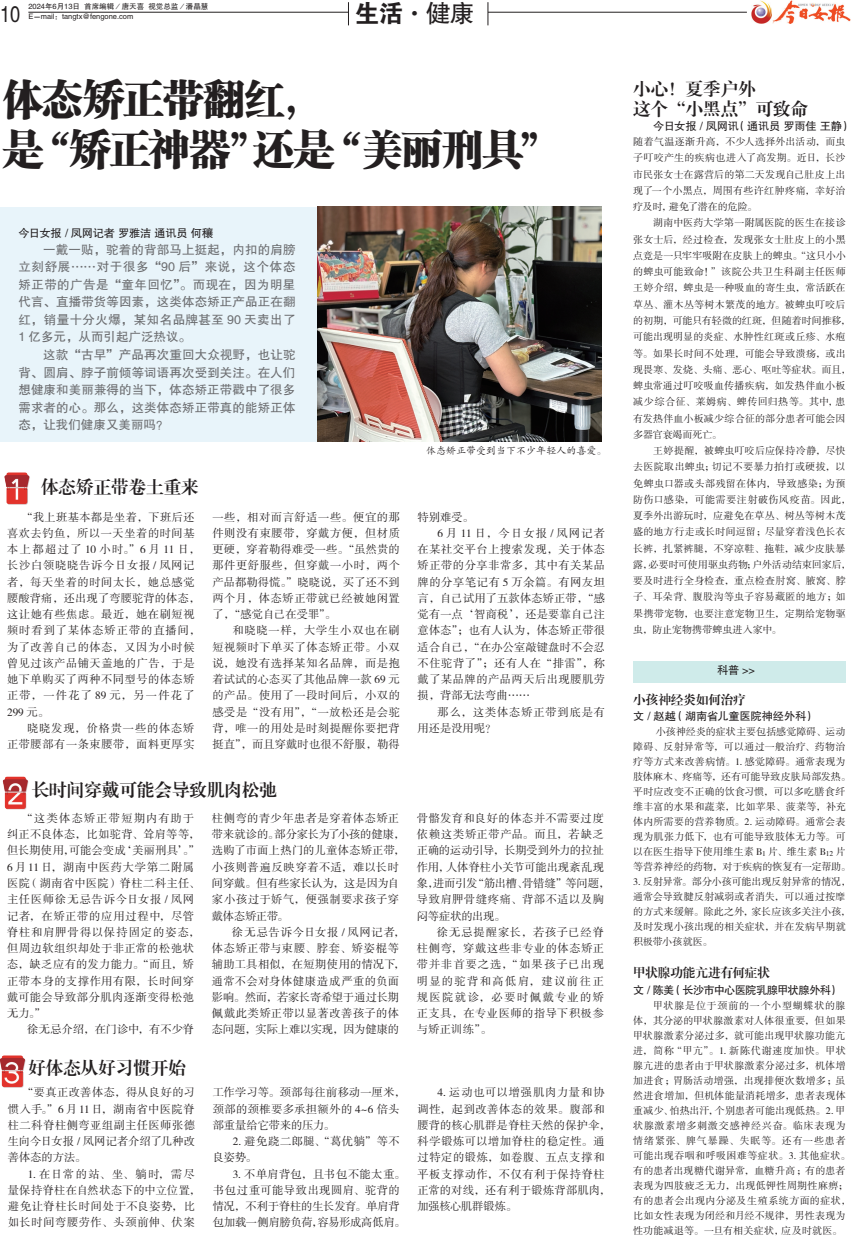
<style>
.page{position:relative;width:851px;height:1241px;background:#fff}
.page>*{position:absolute;margin:0;border:0;box-sizing:border-box;transform-origin:0 0}
.t1{font:41.25px/49.9px "FZCSJW GB1 0";letter-spacing:-.025em;color:#231f20}
.t2{font:25px "FZHTJW GB1 0";color:#231f20}
.t3{font:22.62px "FZHTJW GB1 0";color:#231f20;scale:.8 1}
.t4{font:17.5px/20px "FZXBSJW GB1 0";color:#231f20}
.t5{font:12.5px/17.5px "FZHTJW GB1 0";letter-spacing:.01em;color:#6c6d70;text-align:justify}
.t6{font:12.5px "FZXBSJW GB1 0";letter-spacing:-.005em;color:#231f20}
.t7{font:11.25px/16.2px "FZSSJW GB1 0";letter-spacing:.045em;color:#231f20}
.t8{font:11.25px/16.2px "FZSSJW GB1 0";letter-spacing:.01em;color:#231f20}
.t9{font:11.25px/16.2px "FZSSJW GB1 0";letter-spacing:.02em;color:#231f20}
.t10{font:11.25px/16.2px "FZSSJW GB1 0";letter-spacing:.015em;color:#231f20}
.t11{font:11.25px "FZHTJW GB1 0";letter-spacing:-.03em;color:#231f20}
.t12{font:11.25px "FZHTJW GB1 0";letter-spacing:-.065em;color:#231f20}
.t13{font:11.25px "FZSSJW GB1 0";letter-spacing:.105em;color:#231f20}
.t14{font:11.25px "FZSSJW GB1 0";color:#231f20}
.t15{font:11.25px "FZSSJW GB1 0";letter-spacing:.075em;color:#231f20}
.t16{font:10px/15px "FZSSJW GB1 0";letter-spacing:.02em;color:#231f20}
.t17{font:10px "FZKTJW GB1 0";color:#231f20}
.t18{font:7.5px/10px "FZHTJW GB1 0";color:#231f20}
.s1{font-family:"FZDHTJW GB1 0"}
.s2{font-size:7.5px}
</style>
<div class="page">
<div style="left:0;top:207px;width:601px;height:234px;background:#e8f4fa"></div>
<div style="left:633px;top:660px;width:212px;height:22px;background:#cfebea"></div>
<hr style="left:28px;top:12px;width:718px;height:1px;background:#231f20">
<img style="left:751px;top:1px;width:99px;height:23px">
<div style="left:348px;top:2px;width:139px;height:25px;background:#fff"></div>
<svg style="left:348px;top:2px;width:1px;height:23px"></svg>
<svg style="left:487px;top:2px;width:1px;height:23px"></svg>
<img style="left:317px;top:207px;width:284px;height:234px">
<img style="left:4px;top:472px;width:26px;height:33px">
<img style="left:2px;top:776px;width:27px;height:34px">
<img style="left:0;top:1055px;width:26px;height:33px">
<h3 class="t3" style="left:0;top:1px;width:27px">10</h3>
<p class="t18" style="left:28px;top:2px;width:181px">2024年6月13日 首席编辑／唐天喜 视觉总监／潘晶慧<br>E－mail：tangtx@fengone.com</p>
<h2 class="t2" style="left:354px;top:0;width:121px"><span class="s1">生活</span>·健康</h2>
<h1 class="t1" style="left:2px;top:76px;width:559px">体态矫正带翻红，<br>是“矫正神器”还是“美丽刑具”</h1>
<p class="t11" style="left:18px;top:226px;width:196px">今日女报 / 凤网记者 罗雅洁 通讯员 何穰</p>
<p class="t5" style="left:18px;top:241px;width:278px;text-indent:25px">一戴一贴，驼着的背部马上挺起，内扣的肩膀立刻舒展……对于很多“90 后”来说，这个体态矫正带的广告是“童年回忆”。而现在，因为明星代言、直播带货等因素，这类体态矫正产品正在翻红，销量十分火爆，某知名品牌甚至 90 天卖出了1 亿多元，从而引起广泛热议。</p>
<p class="t5" style="left:18px;top:346px;width:278px;text-indent:25px">这款“古早”产品再次重回大众视野，也让驼背、圆肩、脖子前倾等词语再次受到关注。在人们想健康和美丽兼得的当下，体态矫正带戳中了很多需求者的心。那么，这类体态矫正带真的能矫正体态，让我们健康又美丽吗？</p>
<h3 class="t4" style="left:41px;top:477px;width:159px">体态矫正带卷土重来</h3>
<p class="t7" style="left:7px;top:509px;width:195px;text-indent:14px">“我上班基本都是坐着，下班后还喜欢去钓鱼，所以一天坐着的时间基本上都超过了 10 小时。”6 月 11 日，长沙白领晓晓告诉今日女报 / 凤网记者，每天坐着的时间太长，她总感觉腰酸背痛，还出现了弯腰驼背的体态，这让她有些焦虑。最近，她在刷短视频时看到了某体态矫正带的直播间，为了改善自己的体态，又因为小时候曾见过该产品铺天盖地的广告，于是她下单购买了两种不同型号的体态矫正带，一件花了 89 元，另一件花了<br>299 元。</p>
<p class="t7" style="left:7px;top:720px;width:189px;text-align:right">晓晓发现，价格贵一些的体态矫<br>正带腰部有一条束腰带，面料更厚实</p>
<p class="t7" style="left:212px;top:509px;width:189px;text-align:justify">一些，相对而言舒适一些。便宜的那件则没有束腰带，穿戴方便，但材质更硬，穿着勒得难受一些。“虽然贵的那件更舒服些，但穿戴一小时，两个产品都勒得慌。”晓晓说，买了还不到两个月，体态矫正带就已经被她闲置了，“感觉自己在受罪”。</p>
<p class="t7" style="left:212px;top:623px;width:189px;text-align:justify;text-indent:20px">和晓晓一样，大学生小双也在刷短视频时下单买了体态矫正带。小双说，她没有选择某知名品牌，而是抱着试试的心态买了其他品牌一款 69 元的产品。使用了一段时间后，小双的感受是“没有用”，“一放松还是会驼背，唯一的用处是时刻提醒你要把背挺直”，而且穿戴时也很不舒服，勒得</p>
<h3 class="t4" style="left:32px;top:780px;width:246px">长时间穿戴可能会导致肌肉松弛</h3>
<p class="t7" style="left:7px;top:810px;width:194px;text-indent:14px">“这类体态矫正带短期内有助于纠正不良体态，比如驼背、耸肩等等，但长期使用，可能会变成‘美丽刑具’。”<br>6 月11日，湖南中医药大学第二附属医院（湖南省中医院）脊柱二科主任、主任医师徐无忌告诉今日女报 / 凤网记者，在矫正带的应用过程中，尽管脊柱和肩胛骨得以保持固定的姿态，但周边软组织却处于非正常的松弛状态，缺乏应有的发力能力。“而且，矫正带本身的支撑作用有限，长时间穿戴可能会导致部分肌肉逐渐变得松弛无力。”</p>
<p class="t14" style="left:27px;top:1023px;width:169px">徐无忌介绍，在门诊中，有不少脊</p>
<p class="t9" style="left:212px;top:810px;width:194px">柱侧弯的青少年患者是穿着体态矫正带来就诊的。部分家长为了小孩的健康，选购了市面上热门的儿童体态矫正带，小孩则普遍反映穿着不适，难以长时间穿戴。但有些家长认为，这是因为自家小孩过于娇气，便强制要求孩子穿戴体态矫正带。</p>
<p class="t7" style="left:212px;top:924px;width:194px;text-indent:20px">徐无忌告诉今日女报 / 凤网记者，体态矫正带与束腰、脖套、矫姿棍等辅助工具相似，在短期使用的情况下，通常不会对身体健康造成严重的负面影响。然而，若家长寄希望于通过长期佩戴此类矫正带以显著改善孩子的体态问题，实际上难以实现，因为健康的</p>
<h3 class="t4" style="left:28px;top:1058px;width:159px">好体态从好习惯开始</h3>
<p class="t7" style="left:8px;top:1084px;width:189px;text-align:justify;text-indent:14px">“要真正改善体态，得从良好的习惯入手。”6 月 11日，湖南省中医院脊柱二科脊柱侧弯亚组副主任医师张德生向今日女报 / 凤网记者介绍了几种改善体态的方法。</p>
<p class="t7" style="left:8px;top:1166px;width:194px;text-indent:20px">1. 在日常的站、坐、躺时，需尽量保持脊柱在自然状态下的中立位置，避免让脊柱长时间处于不良姿势，比如长时间弯腰劳作、头颈前伸、伏案</p>
<p class="t9" style="left:213px;top:1084px;width:194px">工作学习等。颈部每往前移动一厘米，颈部的颈椎要多承担额外的 4~6 倍头部重量给它带来的压力。</p>
<p class="t7" style="left:213px;top:1133px;width:188px;text-indent:20px">2. 避免跷二郎腿、“葛优躺”等不良姿势。</p>
<p class="t10" style="left:213px;top:1166px;width:194px;text-indent:20px">3. 不单肩背包，且书包不能太重。书包过重可能导致出现圆肩、驼背的情况，不利于脊柱的生长发育。单肩背包加载一侧肩膀负荷，容易形成高低肩。</p>
<p class="t17" style="left:426px;top:446px;width:181px">体态矫正带受到当下不少年轻人的喜爱。</p>
<p class="t7" style="left:417px;top:509px;width:58px">特别难受。</p>
<p class="t13" style="left:437px;top:527px;width:169px">6 月 11 日，今日女报 / 凤网记者</p>
<p class="t7" style="left:417px;top:541px;width:189px">在某社交平台上搜索发现，关于体态</p>
<p class="t7" style="left:417px;top:558px;width:189px">矫正带的分享非常多，其中有关某品</p>
<p class="t7" style="left:417px;top:574px;width:189px">牌的分享笔记有 5 万余篇。有网友坦</p>
<p class="t8" style="left:417px;top:590px;width:189px">言，自己试用了五款体态矫正带，“感</p>
<p class="t8" style="left:417px;top:606px;width:189px">觉有一点‘智商税’，还是要靠自己注</p>
<p class="t8" style="left:417px;top:623px;width:189px">意体态”；也有人认为，体态矫正带很</p>
<p class="t8" style="left:417px;top:639px;width:189px">适合自己，“在办公室敲键盘时不会忍</p>
<p class="t7" style="left:417px;top:655px;width:189px">不住驼背了”；还有人在“排雷”，称</p>
<p class="t7" style="left:417px;top:671px;width:189px">戴了某品牌的产品两天后出现腰肌劳</p>
<p class="t7" style="left:417px;top:688px;width:114px">损，背部无法弯曲……</p>
<p class="t15" style="left:437px;top:706px;width:169px">那么，这类体态矫正带到底是有</p>
<p class="t7" style="left:417px;top:720px;width:80px">用还是没用呢？</p>
<p class="t8" style="left:417px;top:810px;width:194px">骨骼发育和良好的体态并不需要过度依赖这类矫正带产品。而且，若缺乏正确的运动引导，长期受到外力的拉扯作用，人体脊柱小关节可能出现紊乱现象，进而引发“筋出槽、骨错缝”等问题，导致肩胛骨缝疼痛、背部不适以及胸闷等症状的出现。</p>
<p class="t7" style="left:417px;top:924px;width:189px;text-align:justify;text-indent:20px">徐无忌提醒家长，若孩子已经脊柱侧弯，穿戴这些非专业的体态矫正带并非首要之选，“如果孩子已出现明显的驼背和高低肩，建议前往正规医院就诊，必要时佩戴专业的矫正支具，在专业医师的指导下积极参与矫正训练”。</p>
<p class="t7" style="left:417px;top:1084px;width:194px;text-indent:20px">4. 运动也可以增强肌肉力量和协调性，起到改善体态的效果。腹部和腰背的核心肌群是脊柱天然的保护伞，科学锻炼可以增加脊柱的稳定性。通过特定的锻炼，如卷腹、五点支撑和平板支撑动作，不仅有利于保持脊柱正常的对线，还有利于锻炼背部肌肉，加强核心肌群锻炼。</p>
<h3 class="t4" style="left:633px;top:80px;width:176px">小心！夏季户外<br>这个“小黑点”可致命</h3>
<p class="t11" style="left:653px;top:120px;width:199px">今日女报 / 凤网讯（通讯员 罗雨佳 王静）</p>
<p class="t16" style="left:633px;top:134px;width:214px;line-height:16.2px;text-align:justify">随着气温逐渐升高，不少人选择外出活动，而虫子叮咬产生的疾病也进入了高发期。近日，长沙市民张女士在露营后的第二天发现自己肚皮上出现了一个小黑点，周围有些许红肿疼痛，幸好治疗及时，避免了潜在的危险。</p>
<p class="t16" style="left:633px;top:215px;width:219px;line-height:16.2px;text-indent:20px">湖南中医药大学第一附属医院的医生在接诊张女士后，经过检查，发现张女士肚皮上的小黑点竟是一只牢牢吸附在皮肤上的蜱虫。“这只小小的蜱虫可能致命！”该院公共卫生科副主任医师王婷介绍，蜱虫是一种吸血的寄生虫，常活跃在草丛、灌木丛等树木繁茂的地方。被蜱虫叮咬后的初期，可能只有轻微的红斑，但随着时间推移，可能出现明显的炎症、水肿性红斑或丘疹、水疱等。如果长时间不处理，可能会导致溃疡，或出现畏寒、发烧、头痛、恶心、呕吐等症状。而且，蜱虫常通过叮咬吸血传播疾病，如发热伴血小板减少综合征、莱姆病、蜱传回归热等。其中，患有发热伴血小板减少综合征的部分患者可能会因多器官衰竭而死亡。</p>
<p class="t16" style="left:633px;top:443px;width:219px;line-height:16.2px;text-indent:20px">王婷提醒，被蜱虫叮咬后应保持冷静，尽快去医院取出蜱虫；切记不要暴力拍打或硬拔，以免蜱虫口器或头部残留在体内，导致感染；为预防伤口感染，可能需要注射破伤风疫苗。因此，夏季外出游玩时，应避免在草丛、树丛等树木茂盛的地方行走或长时间逗留；尽量穿着浅色长衣长裤，扎紧裤腿，不穿凉鞋、拖鞋，减少皮肤暴露，必要时可使用驱虫药物；户外活动结束回家后，要及时进行全身检查，重点检查肘窝、腋窝、脖子、耳朵背、腹股沟等虫子容易藏匿的地方；如果携带宠物，也要注意宠物卫生，定期给宠物驱虫，防止宠物携带蜱虫进入家中。</p>
<p class="t11" style="left:717px;top:664px;width:39px">科普 &gt;&gt;</p>
<p class="t6" style="left:633px;top:692px;width:114px">小孩神经炎如何治疗</p>
<p class="t11" style="left:633px;top:709px;width:184px">文 / 赵越（湖南省儿童医院神经外科）</p>
<p class="t16" style="left:633px;top:724px;width:219px;text-indent:22px">小孩神经炎的症状主要包括感觉障碍、运动障碍、反射异常等，可以通过一般治疗、药物治疗等方式来改善病情。1. 感觉障碍。通常表现为肢体麻木、疼痛等，还有可能导致皮肤局部发热。平时应改变不正确的饮食习惯，可以多吃膳食纤维丰富的水果和蔬菜，比如苹果、菠菜等，补充体内所需要的营养物质。2. 运动障碍。通常会表现为肌张力低下，也有可能导致肢体无力等。可以在医生指导下使用维生素 B<span class="s2">1</span> 片、维生素 B<span class="s2">12</span> 片等营养神经的药物，对于疾病的恢复有一定帮助。</p>
<p class="t16" style="left:633px;top:874px;width:219px">3. 反射异常。部分小孩可能出现反射异常的情况，通常会导致腱反射减弱或者消失，可以通过按摩的方式来缓解。除此之外，家长应该多关注小孩，及时发现小孩出现的相关症状，并在发病早期就积极带小孩就医。</p>
<p class="t6" style="left:633px;top:966px;width:138px">甲状腺功能亢进有何症状</p>
<p class="t12" style="left:633px;top:983px;width:208px">文 / 陈美（长沙市中心医院乳腺甲状腺外科）</p>
<p class="t16" style="left:633px;top:998px;width:219px;text-indent:20px">甲状腺是位于颈前的一个小型蝴蝶状的腺体，其分泌的甲状腺激素对人体很重要，但如果甲状腺激素分泌过多，就可能出现甲状腺功能亢进，简称“甲亢”。1. 新陈代谢速度加快。甲状腺亢进的患者由于甲状腺激素分泌过多，机体增加进食；胃肠活动增强，出现排便次数增多；虽然进食增加，但机体能量消耗增多，患者表现体重减少、怕热出汗，个别患者可能出现低热。2. 甲状腺激素增多刺激交感神经兴奋。临床表现为情绪紧张、脾气暴躁、失眠等。还有一些患者可能出现吞咽和呼吸困难等症状。3. 其他症状。有的患者出现糖代谢异常，血糖升高；有的患者表现为四肢疲乏无力，出现低钾性周期性麻痹；有的患者会出现内分泌及生殖系统方面的症状，比如女性表现为闭经和月经不规律，男性表现为性功能减退等。一旦有相关症状，应及时就医。</p>
</div>
